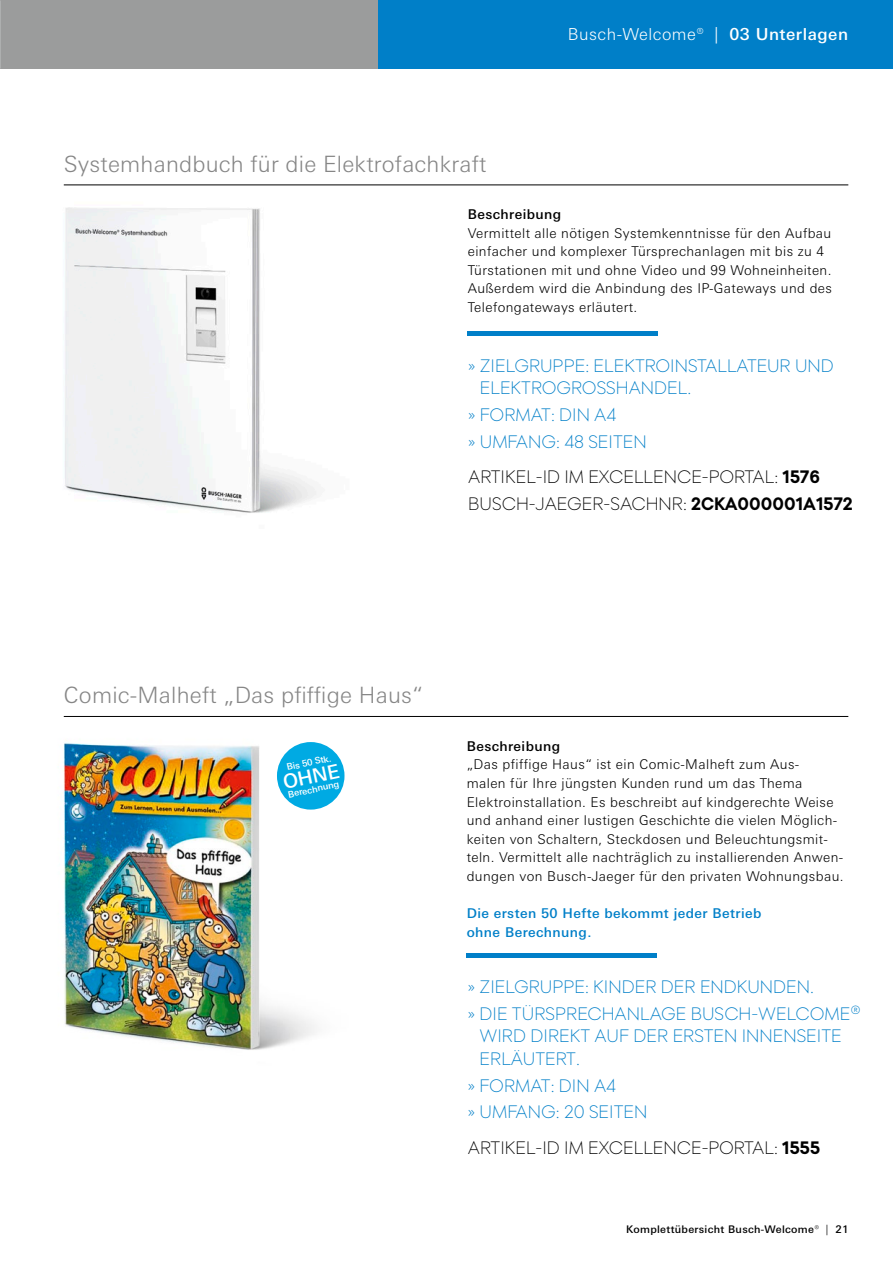
<style>
.page{position:relative;width:893px;height:1263px;background:#fff}
.page>*{position:absolute;margin:0;border:0;box-sizing:border-box;transform-origin:0 0}
.t1{font:300 22.5px "Univers Next Pro";letter-spacing:.01em;color:#868686}
.t2{font:500 19.65px "Univers Next Pro";color:#fff}
.t3{font:300 18px/26.7px "Soin Sans Pro";color:#007fc8}
.t4{font:300 18px/26.7px "Soin Sans Pro";color:#000}
.t5{font:300 16.5px "Univers Next Pro";letter-spacing:.03em;color:#fff}
.t6{font:300 13.5px/18.6px "Univers Next Pro";letter-spacing:.03em;color:#000}
.t7{font:500 13.5px/18.6px "Univers Next Pro";letter-spacing:.03em;color:#007fc8}
.t8{font:500 13.5px "Univers Next Pro";letter-spacing:.03em;color:#000}
.t9{font:500 10.5px "Univers Next Pro";letter-spacing:.03em;color:#000}
.t10{font:500 9.15px "Univers Next Pro";color:#fff}
.s1{font-weight:500}
.s2{font-weight:700}
.s3{font-weight:300}
</style>
<div class="page">
<img style="left:64px;top:207px;width:253px;height:306px">
<hr style="left:64px;top:716px;width:784px;height:1px;background:#000">
<img style="left:63px;top:742px;width:282px;height:308px">
<div style="left:277px;top:742px;width:67px;height:68px;background:#00aae3;border-radius:50%"></div>
<hr style="left:64px;top:185px;width:784px;height:1px;background:#000">
<div style="left:0;top:0;width:446px;height:68px;background:#9b9c9c"></div>
<div style="left:378px;top:0;width:515px;height:68px;background:#007fc8"></div>
<hr style="left:467px;top:953px;width:190px;height:4px;background:#007fc8">
<hr style="left:467px;top:332px;width:190px;height:4px;background:#007fc8">
<h1 class="t1" style="left:64px;top:151px;width:424px">Systemhandbuch für die Elektrofachkraft</h1>
<p class="t5" style="left:568px;top:25px;width:282px">Busch-Welcome® | <span class="s1">03 Unterlagen</span></p>
<p class="t8" style="left:468px;top:206px;width:95px">Beschreibung</p>
<p class="t6" style="left:468px;top:223px;width:366px">Vermittelt alle nötigen Systemkenntnisse für den Aufbau einfacher und komplexer Türsprechanlagen mit bis zu 4<br>Türstationen mit und ohne Video und 99 Wohneinheiten.<br>Außerdem wird die Anbindung des IP-Gateways und des Telefongateways erläutert.</p>
<h3 class="t3" style="left:480px;top:355px;width:356px;line-height:22.5px;text-indent:-12px">» ZIELGRUPPE: ELEKTROINSTALLATEUR UND<br>ELEKTROGROSSHANDEL.</h3>
<h3 class="t3" style="left:468px;top:402px;width:180px">» FORMAT: DIN A4<br>» UMFANG: 48 SEITEN</h3>
<h3 class="t4" style="left:468px;top:464px;width:386px">ARTIKEL-ID IM EXCELLENCE-PORTAL: <span class="s2">1576<br></span>BUSCH-JAEGER-SACHNR: <span class="s2">2CKA000001A1572</span></h3>
<h1 class="t1" style="left:64px;top:682px;width:361px">Comic-Malheft „Das pfiffige Haus“</h1>
<p class="t10" style="left:286px;top:762px;width:47px;rotate:-12deg">Bis 50 Stk.</p>
<h2 class="t2" style="left:281px;top:771px;width:59px;rotate:-12deg">OHNE</h2>
<p class="t10" style="left:287px;top:789px;width:54px;rotate:-12deg">Berechnung</p>
<p class="t8" style="left:467px;top:738px;width:95px">Beschreibung</p>
<p class="t6" style="left:467px;top:755px;width:378px">„Das pfiffige Haus“ ist ein Comic-Malheft zum Aus-<br>malen für Ihre jüngsten Kunden rund um das Thema Elektroinstallation. Es beschreibt auf kindgerechte Weise und anhand einer lustigen Geschichte die vielen Möglich&shy;keiten von Schaltern, Steckdosen und Beleuchtungsmit&shy;teln. Vermittelt alle nachträglich zu installierenden Anwen&shy;dungen von Busch-Jaeger für den privaten Wohnungsbau.</p>
<p class="t7" style="left:467px;top:904px;width:296px">Die ersten 50 Hefte bekommt jeder Betrieb ohne Berechnung.</p>
<h3 class="t3" style="left:468px;top:974px;width:394px">» ZIELGRUPPE: KINDER DER ENDKUNDEN.<br>» DIE TÜRSPRECHANLAGE BUSCH-WELCOME<sup>®</sup></h3>
<h3 class="t3" style="left:480px;top:1025px;width:364px;line-height:22.5px">WIRD DIREKT AUF DER ERSTEN INNENSEITE<br>ERLÄUTERT.</h3>
<h3 class="t3" style="left:468px;top:1073px;width:181px">» FORMAT: DIN A4<br>» UMFANG: 20 SEITEN</h3>
<h3 class="t4" style="left:468px;top:1135px;width:354px">ARTIKEL-ID IM EXCELLENCE-PORTAL: <span class="s2">1555</span></h3>
<p class="t9" style="left:626px;top:1223px;width:224px">Komplettübersicht Busch-Welcome<span class="s3">® |</span> 21</p>
</div>
